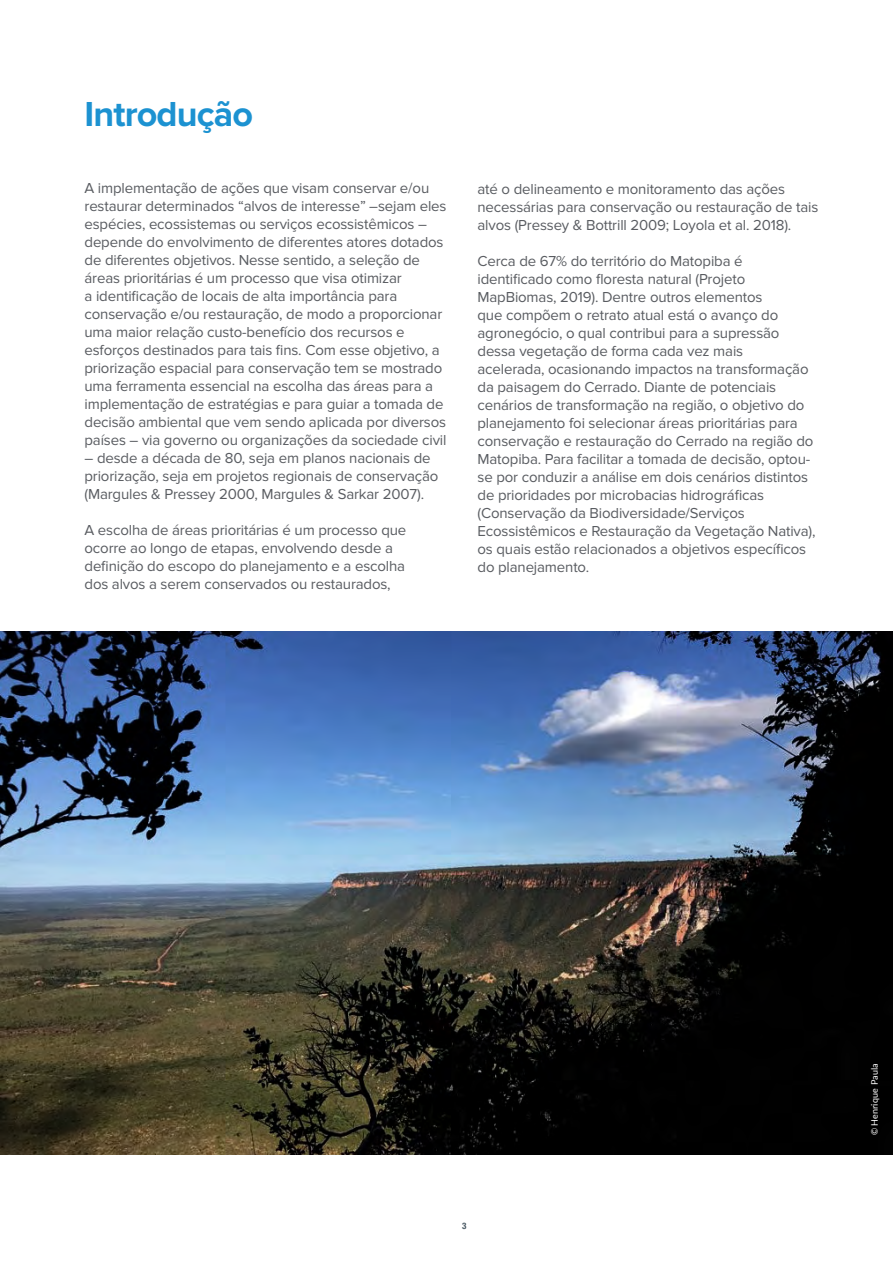
<style>
.page{position:relative;width:893px;height:1263px;background:#fff}
.page>*{position:absolute;margin:0;border:0;box-sizing:border-box;transform-origin:0 0}
.t1{font:700 36px "Proxima Nova";letter-spacing:-.025em;color:#1c92d1}
.t2{font:15px/18px "Proxima Nova";letter-spacing:-.01em;color:#595c61}
.t3{font:9px "Lato";color:#fff}
.t4{font:700 condensed 9px "Helvetica Neue";color:#455560}
</style>
<div class="page">
<img style="left:0;top:631px;width:893px;height:523px">
<h1 class="t1" style="left:85px;top:87px;width:170px">Introdução</h1>
<p class="t2" style="left:85px;top:179px;width:363px">A implementação de ações que visam conservar e/ou restaurar determinados “alvos de interesse” –sejam eles espécies, ecossistemas ou serviços ecossistêmicos – depende do envolvimento de diferentes atores dotados de diferentes objetivos. Nesse sentido, a seleção de áreas prioritárias é um processo que visa otimizar<br>a identificação de locais de alta importância para conservação e/ou restauração, de modo a proporcionar uma maior relação custo-benefício dos recursos e esforços destinados para tais fins. Com esse objetivo, a priorização espacial para conservação tem se mostrado uma ferramenta essencial na escolha das áreas para a implementação de estratégias e para guiar a tomada de decisão ambiental que vem sendo aplicada por diversos países – via governo ou organizações da sociedade civil</p>
<p class="t2" style="left:85px;top:449px;width:355px">– desde a década de 80, seja em planos nacionais de priorização, seja em projetos regionais de conservação (Margules &amp; Pressey 2000, Margules &amp; Sarkar 2007).</p>
<p class="t2" style="left:85px;top:521px;width:323px">A escolha de áreas prioritárias é um processo que ocorre ao longo de etapas, envolvendo desde a definição do escopo do planejamento e a escolha dos alvos a serem conservados ou restaurados,</p>
<p class="t2" style="left:477px;top:181px;width:342px">até o delineamento e monitoramento das ações necessárias para conservação ou restauração de tais alvos (Pressey &amp; Bottrill 2009; Loyola et al. 2018).</p>
<p class="t2" style="left:477px;top:253px;width:340px">Cerca de 67% do território do Matopiba é identificado como floresta natural (Projeto MapBiomas, 2019). Dentre outros elementos<br>que compõem o retrato atual está o avanço do agronegócio, o qual contribui para a supressão dessa vegetação de forma cada vez mais<br>acelerada, ocasionando impactos na transformação da paisagem do Cerrado. Diante de potenciais cenários de transformação na região, o objetivo do planejamento foi selecionar áreas prioritárias para conservação e restauração do Cerrado na região do Matopiba. Para facilitar a tomada de decisão, optou&shy;se por conduzir a análise em dois cenários distintos de prioridades por microbacias hidrográficas (Conservação da Biodiversidade/Serviços Ecossistêmicos e Restauração da Vegetação Nativa), os quais estão relacionados a objetivos específicos do planejamento.</p>
<p class="t4" style="left:462px;top:1218px;width:6px">3</p>
<p class="t3" style="left:869px;top:1134px;width:73px;rotate:-90deg">© Henrique Paula</p>
</div>
